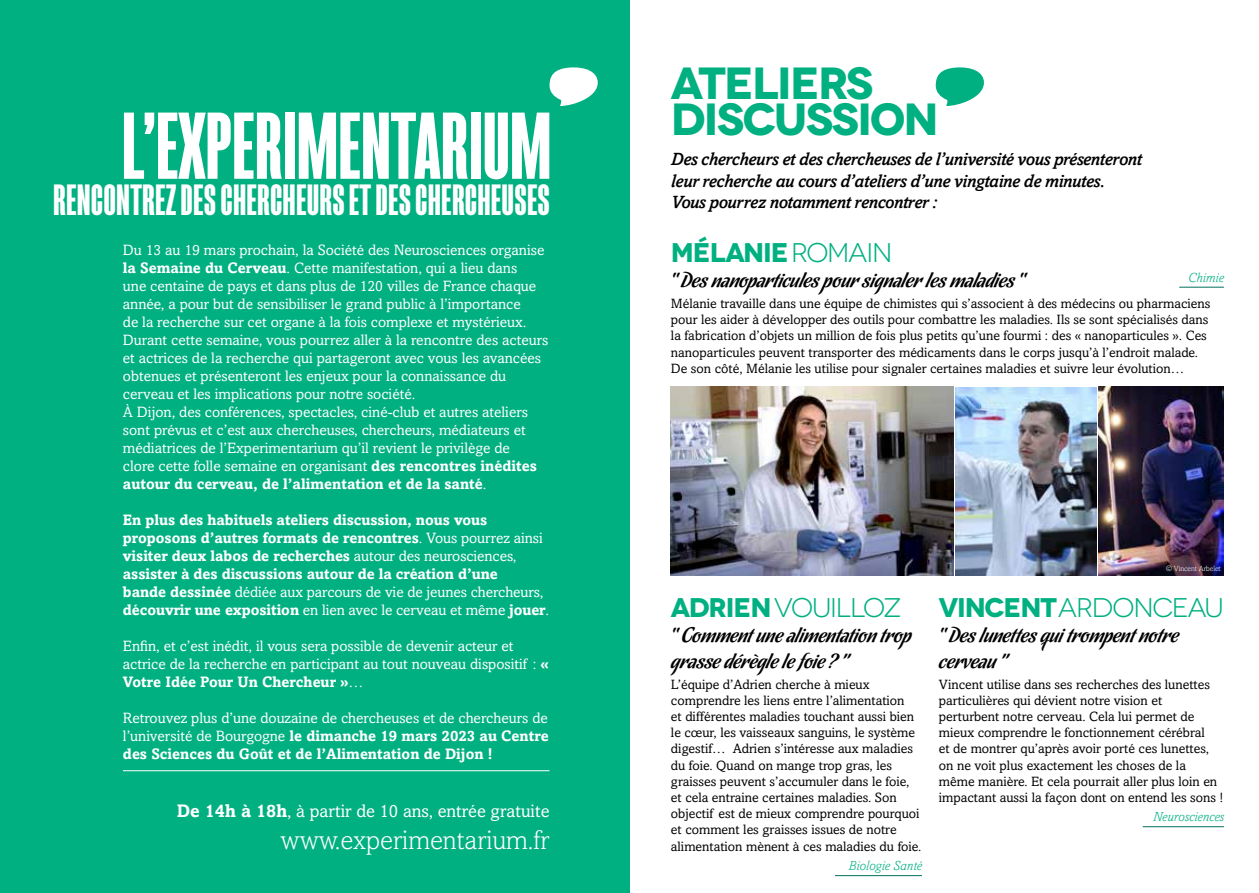
<style>
.page{position:relative;width:1259px;height:893px;background:#fff}
.page>*{position:absolute;margin:0;border:0;box-sizing:border-box;transform-origin:0 0}
.t1{font:900 97.5px "Sorren Ex";color:#fff}
.t2{font:900 45px "Sorren Ex";letter-spacing:.005em;color:#fff}
.t3{font:700 45px/36px "Novecentowide";letter-spacing:-.04em;color:#00b081}
.t4{font:27px "Novecentowide";letter-spacing:-.05em;color:#00b081}
.t5{font:300 27px "Amasis MT Std";color:#fff}
.t6{font:700 27px "Novecentowide";letter-spacing:-.04em;color:#00b081}
.t7{font:21px/25.2px "Chocolate Amargo";color:#000}
.t8{font:italic 500 18px/21.6px "Amasis MT Std";letter-spacing:-.03em;color:#000}
.t9{font:18px "Amasis MT Std";color:#fff}
.t10{font:15px/18px "Amasis MT Std";color:#fff}
.t11{font:700 15px/18px "Amasis MT Std";letter-spacing:-.005em;color:#fff}
.t12{font:13.5px/16.2px "Amasis MT Std";color:#000}
.t13{font:italic 300 13.5px "Amasis MT Std";color:#00b081}
.t14{font:300 7.5px "Amasis MT Std";letter-spacing:-.01em;color:#fff}
.s1{font-weight:700}
.s2{font-weight:400}
</style>
<div class="page">
<img style="left:671px;top:387px;width:282px;height:188px">
<img style="left:955px;top:387px;width:141px;height:188px">
<img style="left:1098px;top:387px;width:126px;height:188px">
<div style="left:0;top:0;width:629px;height:893px;background:#00b081"></div>
<hr style="left:123px;top:770px;width:426px;height:1px;background:#fff">
<svg style="left:549px;top:67px;width:49px;height:39px"></svg>
<hr style="left:835px;top:875px;width:87px;height:1px;background:#00705c">
<hr style="left:1142px;top:826px;width:82px;height:1px;background:#00705c">
<hr style="left:1179px;top:287px;width:45px;height:1px;background:#00705c">
<svg style="left:935px;top:67px;width:49px;height:39px"></svg>
<h1 class="t1" style="left:122px;top:88px;width:431px">L’EXPERIMENTARIUM</h1>
<h2 class="t2" style="left:53px;top:173px;width:498px">RENCONTREZ DES CHERCHEURS ET DES CHERCHEUSES</h2>
<p class="t10" style="left:123px;top:241px;width:427px">Du 13 au 19 mars prochain, la Société des Neurosciences organise <span class="s1">la Semaine du Cerveau</span>. Cette manifestation, qui a lieu dans<br>une centaine de pays et dans plus de 120 villes de France chaque année, a pour but de sensibiliser le grand public à l’importance<br>de la recherche sur cet organe à la fois complexe et mystérieux.<br>Durant cette semaine, vous pourrez aller à la rencontre des acteurs et actrices de la recherche qui partageront avec vous les avancées obtenues et présenteront les enjeux pour la connaissance du cerveau et les implications pour notre société.<br>À Dijon, des conférences, spectacles, ciné-club et autres ateliers sont prévus et c’est aux chercheuses, chercheurs, médiateurs et médiatrices de l’Experimentarium qu’il revient le privilège de<br>clore cette folle semaine en organisant <span class="s1">des rencontres inédites autour du cerveau, de l’alimentation et de la santé</span>.</p>
<p class="t11" style="left:123px;top:510px;width:428px">En plus des habituels ateliers discussion, nous vous proposons d’autres formats de rencontres<span class="s2">. Vous pourrez ainsi </span>visiter deux labos de recherches <span class="s2">autour des neurosciences, </span>assister à des discussions autour de la création d’une<br>bande dessinée <span class="s2">dédiée aux parcours de vie de jeunes chercheurs, </span>découvrir une exposition <span class="s2">en lien avec le cerveau et même</span> jouer<span class="s2">.</span></p>
<p class="t10" style="left:123px;top:637px;width:427px">Enfin, et c’est inédit, il vous sera possible de devenir acteur et actrice de la recherche en participant au tout nouveau dispositif : <span class="s1">«<br>Votre Idée Pour Un Chercheur »</span>…</p>
<p class="t10" style="left:123px;top:709px;width:427px;text-align:justify">Retrouvez plus d’une douzaine de chercheuses et de chercheurs de l’université de Bourgogne <span class="s1">le dimanche 19 mars 2023 au Centre des Sciences du Goût et de l’Alimentation de Dijon !</span></p>
<h3 class="t9" style="left:177px;top:800px;width:374px"><span class="s1">De 14h à 18h</span>, à partir de 10 ans, entrée gratuite</h3>
<h3 class="t5" style="left:281px;top:824px;width:270px">www.experimentarium.fr</h3>
<h2 class="t3" style="left:671px;top:66px;width:269px">ATELIERS<br>DISCUSSION</h2>
<h3 class="t8" style="left:671px;top:148px;width:472px">Des chercheurs et des chercheuses de l’université vous présenteront leur recherche au cours d’ateliers d’une vingtaine de minutes.<br>Vous pourrez notamment rencontrer :</h3>
<h3 class="t6" style="left:671px;top:235px;width:223px">MÉLANIE<span class="s2">ROMAIN</span></h3>
<h3 class="t7" style="left:671px;top:270px;width:355px">“ Des nanoparticules pour signaler les maladies “</h3>
<p class="t12" style="left:671px;top:295px;width:541px">Mélanie travaille dans une équipe de chimistes qui s’associent à des médecins ou pharmaciens pour les aider à développer des outils pour combattre les maladies. Ils se sont spécialisés dans la fabrication d’objets un million de fois plus petits qu’une fourmi : des « nanoparticules ». Ces nanoparticules peuvent transporter des médicaments dans le corps jusqu’à l’endroit malade.<br>De son côté, Mélanie les utilise pour signaler certaines maladies et suivre leur évolution…</p>
<p class="t13" style="left:1188px;top:270px;width:37px">Chimie</p>
<h3 class="t4" style="left:671px;top:592px;width:232px"><span class="s1">ADRIEN</span>VOUILLOZ</h3>
<h3 class="t7" style="left:671px;top:625px;width:242px">“ Comment une alimentation trop grasse dérègle le foie ? ”</h3>
<p class="t12" style="left:671px;top:676px;width:252px">L’équipe d’Adrien cherche à mieux comprendre les liens entre l’alimentation<br>et différentes maladies touchant aussi bien le cœur, les vaisseaux sanguins, le système digestif… Adrien s’intéresse aux maladies du foie. Quand on mange trop gras, les graisses peuvent s’accumuler dans le foie, et cela entraine certaines maladies. Son objectif est de mieux comprendre pourquoi et comment les graisses issues de notre alimentation mènent à ces maladies du foie.</p>
<p class="t13" style="left:848px;top:858px;width:75px">Biologie Santé</p>
<p class="t14" style="left:1166px;top:564px;width:56px">© Vincent Arbelet</p>
<h3 class="t4" style="left:939px;top:592px;width:286px"><span class="s1">VINCENT</span>ARDONCEAU</h3>
<h3 class="t7" style="left:939px;top:625px;width:241px">“ Des lunettes qui trompent notre cerveau ”</h3>
<p class="t12" style="left:939px;top:676px;width:285px">Vincent utilise dans ses recherches des lunettes particulières qui dévient notre vision et perturbent notre cerveau. Cela lui permet de mieux comprendre le fonctionnement cérébral<br>et de montrer qu’après avoir porté ces lunettes, on ne voit plus exactement les choses de la même manière. Et cela pourrait aller plus loin en impactant aussi la façon dont on entend les sons !</p>
<p class="t13" style="left:1153px;top:809px;width:72px">Neurosciences</p>
</div>
